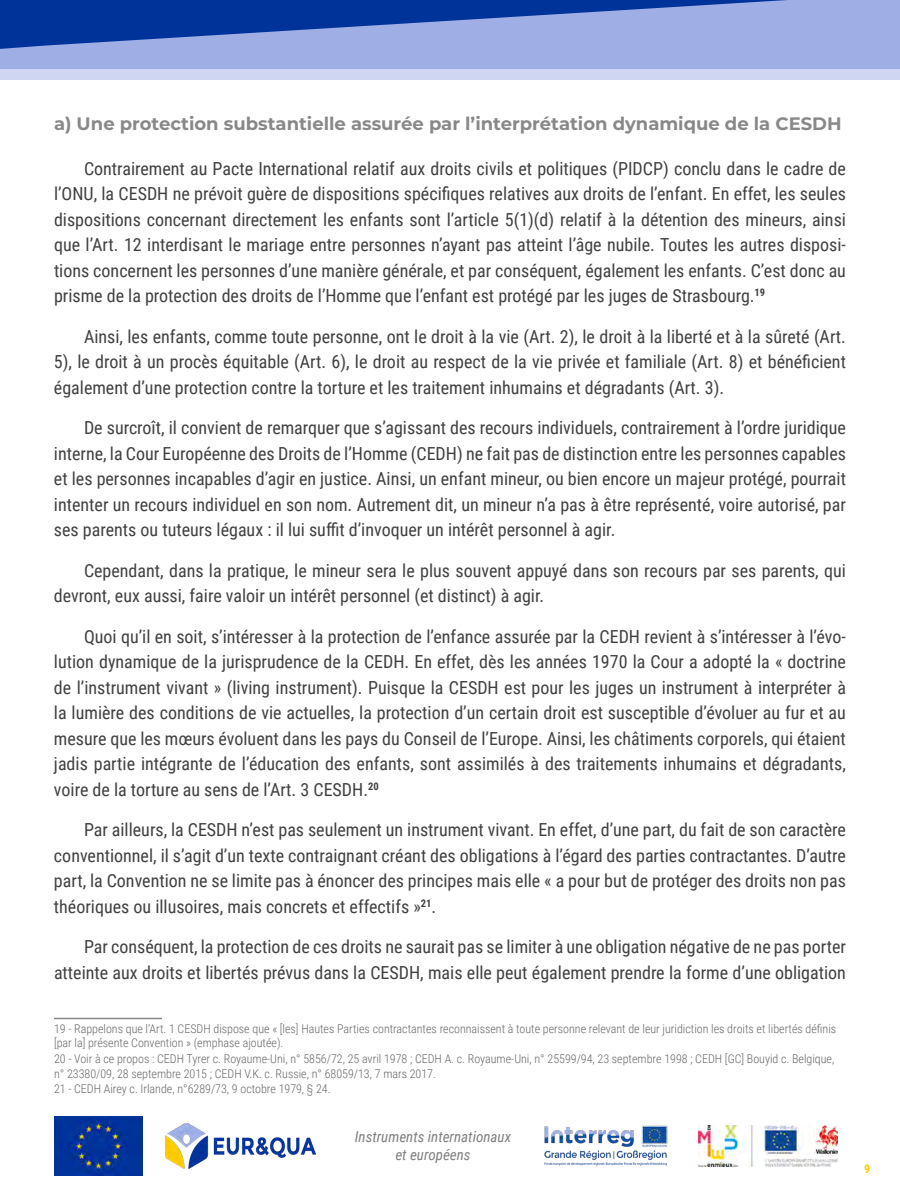
<style>
.page{position:relative;width:900px;height:1200px;background:#fff}
.page>*{position:absolute;margin:0;border:0;box-sizing:border-box;transform-origin:0 0}
.Paragraphe{font:18px/25.5px "Roboto Condensed";color:#404040;text-align:justify}
.TITRE_4_Cadres_J{font:700 18px "Montserrat";color:#888}
.t1{font:italic 15px/18px "Roboto Condensed";color:#808080;text-align:center}
.Notes_de_bas_de_page{font:300 12px/14.4px "Roboto Condensed";color:#666}
.t2{font:700 12px "Roboto Condensed";color:#fc0}
</style>
<div class="page">
<div style="left:0;top:0;width:900px;height:69px;background:#9faee5"></div>
<div style="left:0;top:69px;width:900px;height:10px;background:#cfd6f2"></div>
<svg style="left:0;top:0;width:787px;height:49px"></svg>
<img style="left:166px;top:1124px;width:149px;height:44px">
<img style="left:54px;top:1117px;width:88px;height:58px">
<img style="left:544px;top:1125px;width:124px;height:41px">
<img style="left:698px;top:1125px;width:139px;height:42px">
<hr style="left:54px;top:1018px;width:108px;height:1px;background:#888">
<p class="TITRE_4_Cadres_J" style="left:54px;top:111px;width:789px">a) Une protection substantielle assurée par l’interprétation dynamique de la CESDH</p>
<p class="Paragraphe" style="left:54px;top:155px;width:794px;text-indent:30px">Contrairement au Pacte International relatif aux droits civils et politiques (PIDCP) conclu dans le cadre de l’ONU, la CESDH ne prévoit guère de dispositions spécifiques relatives aux droits de l’enfant. En effet, les seules dispositions concernant directement les enfants sont l’article 5(1)(d) relatif à la détention des mineurs, ainsi que l’Art. 12 interdisant le mariage entre personnes n’ayant pas atteint l’âge nubile. Toutes les autres disposi&shy;tions concernent les personnes d’une manière générale, et par conséquent, également les enfants. C’est donc au prisme de la protection des droits de l’Homme que l’enfant est protégé par les juges de Strasbourg.<sup>19</sup></p>
<p class="Paragraphe" style="left:54px;top:323px;width:793px;text-indent:30px">Ainsi, les enfants, comme toute personne, ont le droit à la vie (Art. 2), le droit à la liberté et à la sûreté (Art.<br>5), le droit à un procès équitable (Art. 6), le droit au respect de la vie privée et familiale (Art. 8) et bénéficient également d’une protection contre la torture et les traitement inhumains et dégradants (Art. 3).</p>
<p class="Paragraphe" style="left:54px;top:415px;width:794px;text-indent:30px">De surcroît, il convient de remarquer que s’agissant des recours individuels, contrairement à l’ordre juridique interne, la Cour Européenne des Droits de l’Homme (CEDH) ne fait pas de distinction entre les personnes capables et les personnes incapables d’agir en justice. Ainsi, un enfant mineur, ou bien encore un majeur protégé, pourrait intenter un recours individuel en son nom. Autrement dit, un mineur n’a pas à être représenté, voire autorisé, par ses parents ou tuteurs légaux : il lui suffit d’invoquer un intérêt personnel à agir.</p>
<p class="Paragraphe" style="left:54px;top:557px;width:793px;text-indent:30px">Cependant, dans la pratique, le mineur sera le plus souvent appuyé dans son recours par ses parents, qui devront, eux aussi, faire valoir un intérêt personnel (et distinct) à agir.</p>
<p class="Paragraphe" style="left:54px;top:623px;width:794px;text-indent:30px">Quoi qu’il en soit, s’intéresser à la protection de l’enfance assurée par la CEDH revient à s’intéresser à l’évo&shy;lution dynamique de la jurisprudence de la CEDH. En effet, dès les années 1970 la Cour a adopté la « doctrine de l’instrument vivant » (living instrument). Puisque la CESDH est pour les juges un instrument à interpréter à la lumière des conditions de vie actuelles, la protection d’un certain droit est susceptible d’évoluer au fur et au mesure que les mœurs évoluent dans les pays du Conseil de l’Europe. Ainsi, les châtiments corporels, qui étaient jadis partie intégrante de l’éducation des enfants, sont assimilés à des traitements inhumains et dégradants, voire de la torture au sens de l’Art. 3 CESDH.<sup>20</sup></p>
<p class="Paragraphe" style="left:54px;top:817px;width:793px;text-indent:30px">Par ailleurs, la CESDH n’est pas seulement un instrument vivant. En effet, d’une part, du fait de son caractère conventionnel, il s’agit d’un texte contraignant créant des obligations à l’égard des parties contractantes. D’autre part, la Convention ne se limite pas à énoncer des principes mais elle « a pour but de protéger des droits non pas théoriques ou illusoires, mais concrets et effectifs »<sup>21</sup>.</p>
<p class="Paragraphe" style="left:54px;top:934px;width:794px;text-align:right">Par conséquent, la protection de ces droits ne saurait pas se limiter à une obligation négative de ne pas porter atteinte aux droits et libertés prévus dans la CESDH, mais elle peut également prendre la forme d’une obligation</p>
<p class="Notes_de_bas_de_page" style="left:54px;top:1021px;width:784px">19 - Rappelons que l’Art. 1 CESDH dispose que « [les] Hautes Parties contractantes reconnaissent à toute personne relevant de leur juridiction les droits et libertés définis [par la] présente Convention » (emphase ajoutée).</p>
<p class="Notes_de_bas_de_page" style="left:54px;top:1051px;width:782px">20 - Voir à ce propos : CEDH Tyrer c. Royaume-Uni, n° 5856/72, 25 avril 1978 ; CEDH A. c. Royaume-Uni, n° 25599/94, 23 septembre 1998 ; CEDH [GC] Bouyid c. Belgique, n° 23380/09, 28 septembre 2015 ; CEDH V.K. c. Russie, n° 68059/13, 7 mars 2017.</p>
<p class="Notes_de_bas_de_page" style="left:54px;top:1082px;width:278px">21 - CEDH Airey c. Irlande, n°6289/73, 9 octobre 1979, § 24.</p>
<p class="t1" style="left:355px;top:1127px;width:158px">Instruments internationaux et européens</p>
<p class="t2" style="left:864px;top:1160px;width:8px">9</p>
</div>
